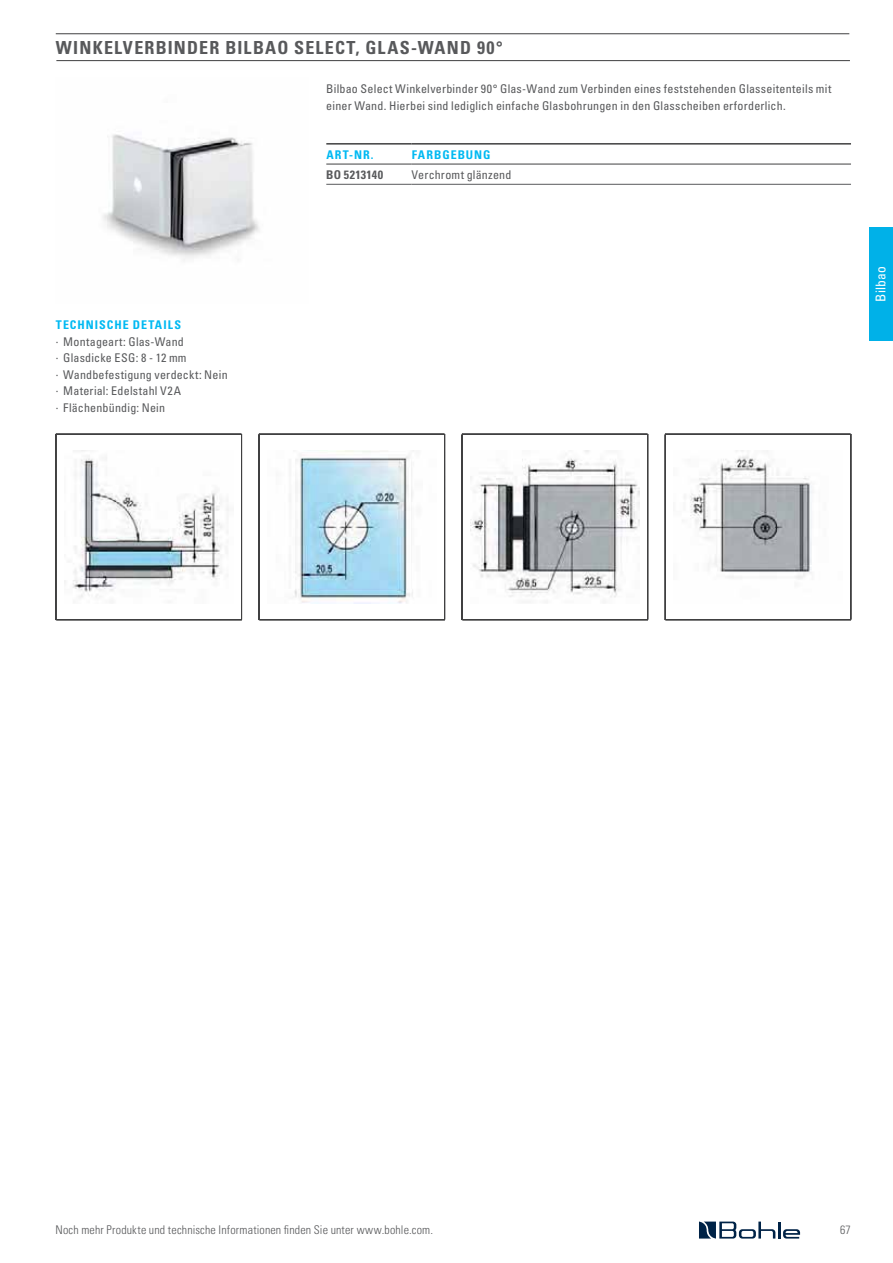
<style>
.page{position:relative;width:893px;height:1263px;background:#fff}
.page>*{position:absolute;margin:0;border:0;box-sizing:border-box;transform-origin:0 0}
.t1{font:18px "Univers LTCYR 67 Bold Cond";letter-spacing:.06em;color:#58595b}
.t2{font:condensed 13.5px "Univers LTCYR 57";letter-spacing:.01em;color:#fff}
.t3{font:condensed 12px/16.5px "Univers LTCYR 57";letter-spacing:.015em;color:#58595b}
.t4{font:12px "Univers LTCYR 47 Light Cond";letter-spacing:.015em;color:#58595b}
.t5{font:12px "Univers LTCYR 67 Bold Cond";letter-spacing:.08em;color:#00b9f2}
.t6{font:12px "Univers LTCYR 67 Bold Cond";letter-spacing:.035em;color:#58595b}
</style>
<div class="page">
<svg style="left:699px;top:1222px;width:101px;height:17px"></svg>
<div style="left:869px;top:227px;width:24px;height:114px;background:#00b1e8"></div>
<img style="left:103px;top:134px;width:157px;height:127px">
<hr style="left:56px;top:60px;width:794px;height:1px;background:#404041">
<hr style="left:56px;top:34px;width:793px;height:1px;background:#404041">
<hr style="left:326px;top:143px;width:86px;height:2px;background:#404041">
<hr style="left:326px;top:164px;width:86px;height:1px;background:#404041">
<hr style="left:412px;top:143px;width:439px;height:2px;background:#404041">
<hr style="left:412px;top:164px;width:439px;height:1px;background:#404041">
<hr style="left:326px;top:184px;width:86px;height:1px;background:#58595b">
<hr style="left:412px;top:184px;width:439px;height:1px;background:#58595b">
<svg style="left:56px;top:434px;width:186px;height:186px"></svg>
<svg style="left:259px;top:434px;width:186px;height:186px"></svg>
<svg style="left:462px;top:434px;width:186px;height:186px"></svg>
<svg style="left:665px;top:434px;width:186px;height:186px"></svg>
<h1 class="t1" style="left:56px;top:40px;width:449px">WINKELVERBINDER BILBAO SELECT, GLAS-WAND 90°</h1>
<p class="t3" style="left:326px;top:81px;width:506px">Bilbao Select Winkelverbinder 90° Glas-Wand zum Verbinden eines feststehenden Glasseitenteils mit einer Wand. Hierbei sind lediglich einfache Glasbohrungen in den Glasscheiben erforderlich.</p>
<p class="t5" style="left:326px;top:149px;width:49px">ART-NR.</p>
<p class="t5" style="left:412px;top:149px;width:80px">FARBGEBUNG</p>
<p class="t6" style="left:326px;top:170px;width:58px">BO 5213140</p>
<p class="t3" style="left:412px;top:167px;width:101px">Verchromt glänzend</p>
<p class="t5" style="left:56px;top:320px;width:127px">TECHNISCHE DETAILS</p>
<p class="t3" style="left:56px;top:334px;width:173px">· Montageart: Glas-Wand<br>· Glasdicke ESG: 8 - 12 mm<br>· Wandbefestigung verdeckt: Nein · Material: Edelstahl V2A<br>· Flächenbündig: Nein</p>
<p class="t2" style="left:875px;top:302px;width:37px;rotate:-90deg">Bilbao</p>
<p class="t4" style="left:56px;top:1225px;width:379px">Noch mehr Produkte und technische Informationen finden Sie unter www.bohle.com.</p>
<p class="t4" style="left:840px;top:1225px;width:12px">67</p>
</div>
